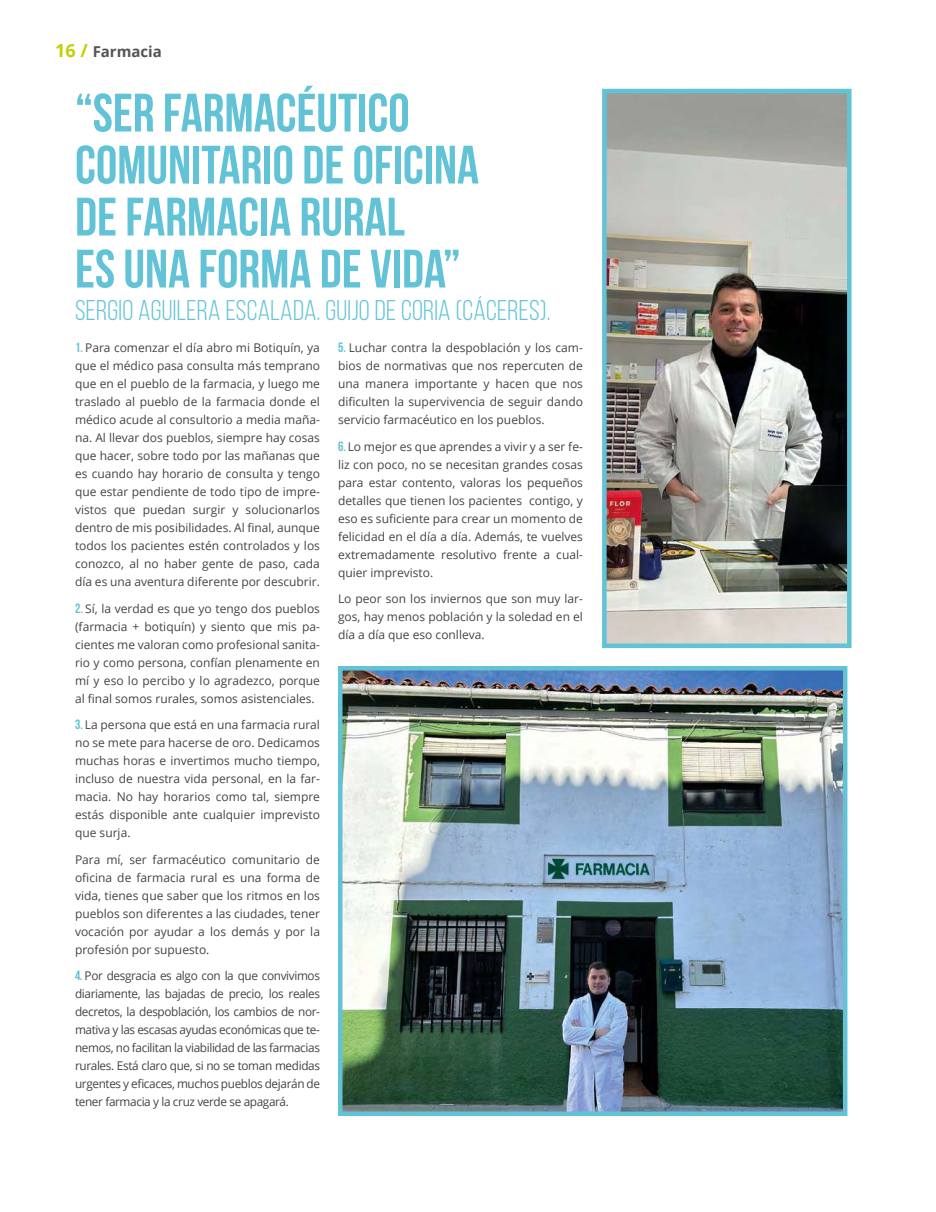
<style>
.page{position:relative;width:936px;height:1212px;background:#fff}
.page>*{position:absolute;margin:0;border:0;box-sizing:border-box;transform-origin:0 0}
.t1{font:700 54px/52.1px "Bebas Neue";color:#62c3d6}
.t2{font:28.5px "Bebas Neue";letter-spacing:.01em;color:#62c3d6}
.t3{font:700 15px "Open Sans";color:#555454}
.t4{font:12px/18px "Open Sans";color:#454444;text-align:justify}
.s1{font-size:18px;color:#c1d100}
.s2{font-family:"Bebas Neue";font-weight:700;font-size:13.5px;color:#62c3d6}
</style>
<div class="page">
<img style="left:343px;top:671px;width:499px;height:440px">
<div style="left:338px;top:666px;width:509px;height:450px;border:4px solid #62c3d6"></div>
<img style="left:607px;top:94px;width:239px;height:549px">
<div style="left:602px;top:89px;width:249px;height:559px;border:4px solid #62c3d6"></div>
<p class="t3" style="left:55px;top:41px;width:108px"><span class="s1">16 /</span> Farmacia</p>
<h1 class="t1" style="left:75px;top:86px;width:405px">“SER FARMACÉUTICO<br>COMUNITARIO DE OFICINA<br>DE FARMACIA RURAL<br>ES UNA FORMA DE VIDA”</h1>
<h2 class="t2" style="left:75px;top:295px;width:477px">SERGIO AGUILERA ESCALADA. GUIJO DE CORIA (CÁCERES).</h2>
<p class="t4" style="left:75px;top:338px;width:246px"><span class="s2">1.</span> Para comenzar el día abro mi Botiquín, ya que el médico pasa consulta más temprano que en el pueblo de la farmacia, y luego me traslado al pueblo de la farmacia donde el médico acude al consultorio a media maña&shy;na. Al llevar dos pueblos, siempre hay cosas que hacer, sobre todo por las mañanas que es cuando hay horario de consulta y tengo que estar pendiente de todo tipo de impre&shy;vistos que puedan surgir y solucionarlos dentro de mis posibilidades. Al final, aunque todos los pacientes estén controlados y los conozco, al no haber gente de paso, cada día es una aventura diferente por descubrir.</p>
<p class="t4" style="left:75px;top:599px;width:246px"><span class="s2">2.</span> Sí, la verdad es que yo tengo dos pueblos (farmacia + botiquín) y siento que mis pa&shy;cientes me valoran como profesional sanita&shy;rio y como persona, confían plenamente en mí y eso lo percibo y lo agradezco, porque al final somos rurales, somos asistenciales.</p>
<p class="t4" style="left:75px;top:715px;width:246px"><span class="s2">3.</span> La persona que está en una farmacia rural no se mete para hacerse de oro. Dedicamos muchas horas e invertimos mucho tiempo, incluso de nuestra vida personal, en la far&shy;macia. No hay horarios como tal, siempre estás disponible ante cualquier imprevisto que surja.</p>
<p class="t4" style="left:75px;top:850px;width:246px">Para mí, ser farmacéutico comunitario de oficina de farmacia rural es una forma de vida, tienes que saber que los ritmos en los pueblos son diferentes a las ciudades, tener vocación por ayudar a los demás y por la profesión por supuesto.</p>
<p class="t4" style="left:75px;top:966px;width:246px"><span class="s2">4.</span> Por desgracia es algo con la que convivimos diariamente, las bajadas de precio, los reales decretos, la despoblación, los cambios de nor&shy;mativa y las escasas ayudas económicas que te&shy;nemos, no facilitan la viabilidad de las farmacias rurales. Está claro que, si no se toman medidas urgentes y eficaces, muchos pueblos dejarán de tener farmacia y la cruz verde se apagará.</p>
<p class="t4" style="left:338px;top:338px;width:246px"><span class="s2">5.</span> Luchar contra la despoblación y los cam&shy;bios de normativas que nos repercuten de una manera importante y hacen que nos dificulten la supervivencia de seguir dando servicio farmacéutico en los pueblos.</p>
<p class="t4" style="left:338px;top:437px;width:246px"><span class="s2">6.</span> Lo mejor es que aprendes a vivir y a ser fe&shy;liz con poco, no se necesitan grandes cosas para estar contento, valoras los pequeños detalles que tienen los pacientes contigo, y eso es suficiente para crear un momento de felicidad en el día a día. Además, te vuelves extremadamente resolutivo frente a cual&shy;quier imprevisto.</p>
<p class="t4" style="left:338px;top:589px;width:246px">Lo peor son los inviernos que son muy lar&shy;gos, hay menos población y la soledad en el día a día que eso conlleva.</p>
</div>
